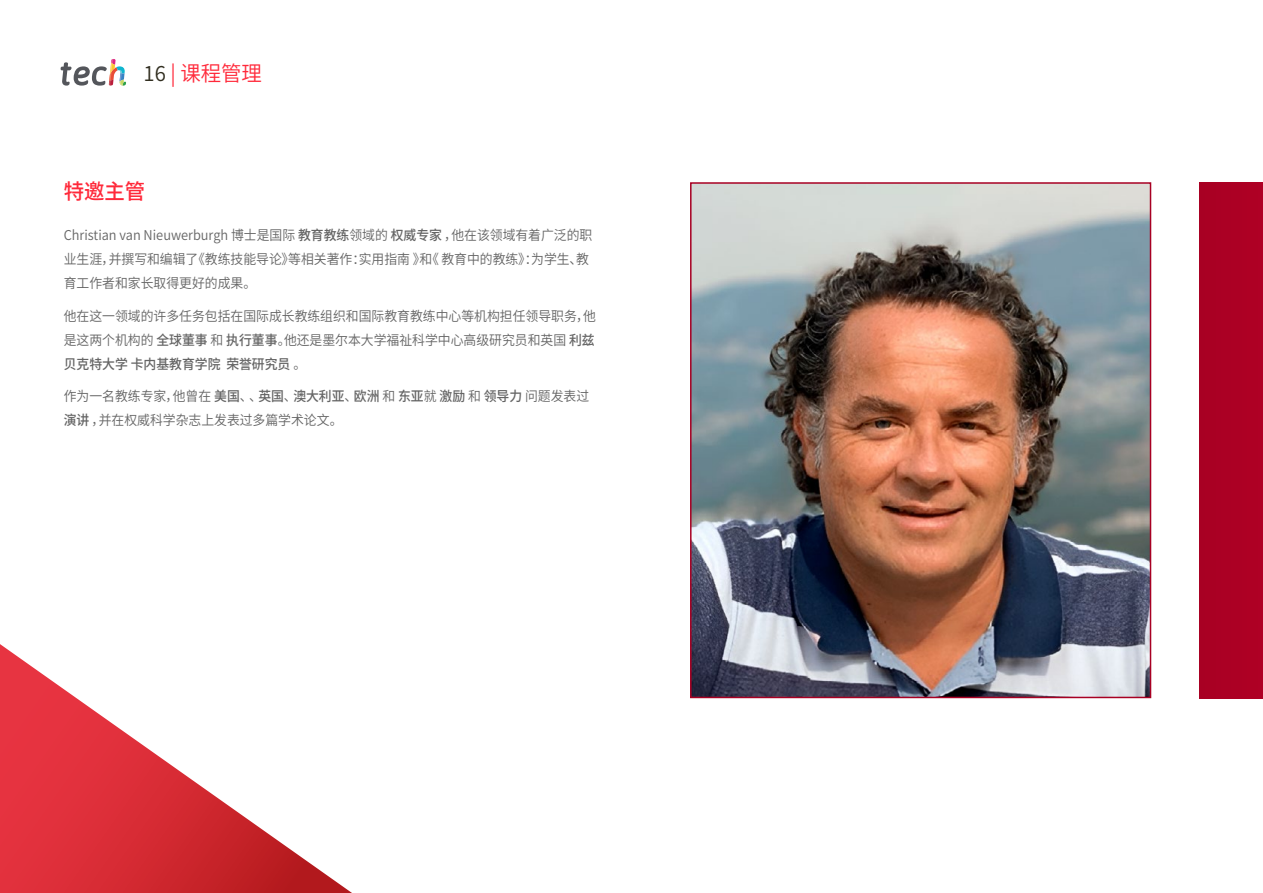
<style>
.page{position:relative;width:1263px;height:893px;background:#fff}
.page>*{position:absolute;margin:0;border:0;box-sizing:border-box;transform-origin:0 0}
.t1{font:21px "Source Han Sans CN";color:#ff293a}
.t2{font:500 21px "Source Han Sans CN";color:#ff293a}
.t3{font:13.5px/24px "Source Han Sans CN";color:#656565;scale:.95 1}
.s1{color:#312e20}
.s2{font-weight:500}
</style>
<div class="page">
<svg style="left:61px;top:59px;width:65px;height:27px"></svg>
<div style="left:1199px;top:182px;width:64px;height:516px;background:#ab0024"></div>
<img style="left:693px;top:185px;width:455px;height:510px">
<div style="left:690px;top:182px;width:461px;height:516px;border:2px solid #a80023"></div>
<svg style="left:0;top:644px;width:352px;height:249px"></svg>
<h1 class="t1" style="left:144px;top:61px;width:120px"><span class="s1">16</span> | 课程管理</h1>
<h1 class="t2" style="left:64px;top:179px;width:83px">特邀主管</h1>
<p class="t3" style="left:64px;top:224px;width:558px">Christian van Nieuwerburgh 博士是国际 <span class="s2">教育教练</span>领域的<span class="s2">权威专家</span>，他在该领域有着广泛的职业生涯，并撰写和编辑了《教练技能导论》等相关著作：实用指南》和《教育中的教练》：为学生、教育工作者和家长取得更好的成果。</p>
<p class="t3" style="left:64px;top:304px;width:562px;text-align:justify">他在这一领域的许多任务包括在国际成长教练组织和国际教育教练中心等机构担任领导职务，他是这两个机构的<span class="s2">全球董事</span>和<span class="s2">执行董事</span>。他还是墨尔本大学福祉科学中心高级研究员和英国 <span class="s2">利兹贝克特大学 卡内基教育学院 荣誉研究员</span> 。</p>
<p class="t3" style="left:64px;top:385px;width:555px">作为一名教练专家，他曾在 <span class="s2">美国</span>、、<span class="s2">英国</span>、<span class="s2">澳大利亚</span>、<span class="s2">欧洲</span>和 <span class="s2">东亚</span>就 <span class="s2">激励</span> 和 <span class="s2">领导力</span> 问题发表过<span class="s2">演讲</span> ，并在权威科学杂志上发表过多篇学术论文。</p>
</div>
